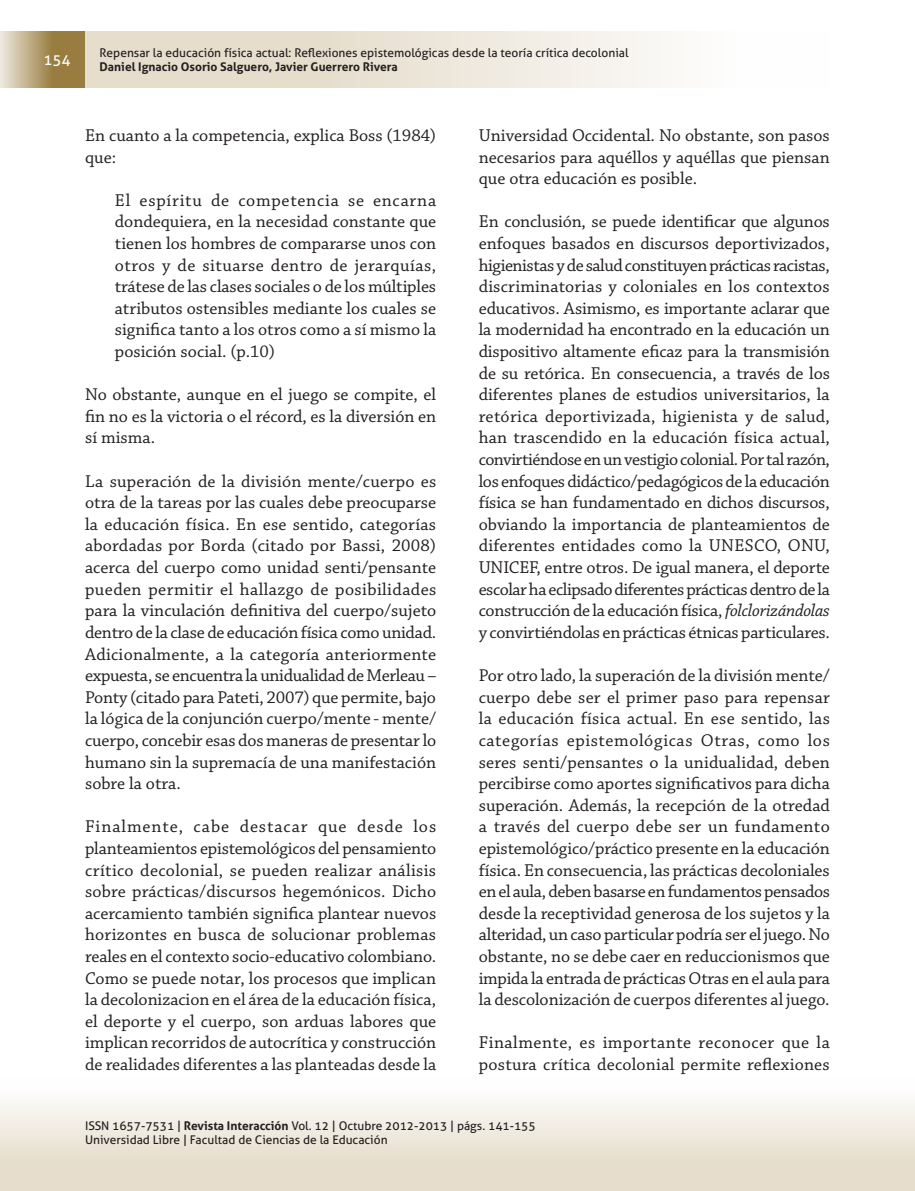
<style>
.page{position:relative;width:915px;height:1191px;background:#fff}
.page>*{position:absolute;margin:0;border:0;box-sizing:border-box;transform-origin:0 0}
.Cuerpo_de_texto{font:18px/21.6px "Chaparral Pro";color:#231f20;text-align:justify}
.Entrada{font:18px/21.6px "Chaparral Pro";color:#231f20;text-align:justify}
.Cuerpo_de_texto-2{font:18px/21.6px "Chaparral Pro";letter-spacing:.02em;color:#231f20}
.t1{font:15px "Aller";color:#fff}
.t2{font:12px/14.4px "Aller";color:#231f20}
.t3{font:700 12px "Aller";color:#231f20}
.s1{font-style:italic}
.s2{font-weight:700}
</style>
<div class="page">
<hr style="left:914px;top:1077px;width:1px;height:114px;background:#e6ddcc">
<div style="left:0;top:1077px;width:914px;height:114px;background:linear-gradient(to bottom,#fff,#e1d6c2)"></div>
<div style="left:85px;top:31px;width:744px;height:57px;background:linear-gradient(to right,#e0d5c0,#fff)"></div>
<svg style="left:0;top:31px;width:85px;height:57px;background:#b39f72"></svg>
<p class="t1" style="left:44px;top:51px;width:28px">154</p>
<p class="t2" style="left:99px;top:45px;width:530px">Repensar la educación física actual: Reflexiones epistemológicas desde la teoría crítica decolonial</p>
<p class="t3" style="left:99px;top:59px;width:299px">Daniel Ignacio Osorio Salguero, Javier Guerrero Rivera</p>
<p class="Cuerpo_de_texto" style="left:85px;top:125px;width:352px">En cuanto a la competencia, explica Boss (1984) que:</p>
<p class="Entrada" style="left:115px;top:190px;width:323px">El espíritu de competencia se encarna dondequiera, en la necesidad constante que tienen los hombres de compararse unos con otros y de situarse dentro de jerarquías, trátese de las clases sociales o de los múltiples atributos ostensibles mediante los cuales se significa tanto a los otros como a sí mismo la posición social. (p.10)</p>
<p class="Cuerpo_de_texto" style="left:85px;top:384px;width:352px">No obstante, aunque en el juego se compite, el fin no es la victoria o el récord, es la diversión en sí misma.</p>
<p class="Cuerpo_de_texto" style="left:85px;top:471px;width:352px">La superación de la división mente/cuerpo es otra de la tareas por las cuales debe preocuparse la educación física. En ese sentido, categorías abordadas por Borda (citado por Bassi, 2008) acerca del cuerpo como unidad senti/pensante pueden permitir el hallazgo de posibilidades para la vinculación definitiva del cuerpo/sujeto dentro de la clase de educación física como unidad.<br>Adicionalmente, a la categoría anteriormente expuesta, se encuentra la unidualidad de Merleau – Ponty (citado para Pateti, 2007) que permite, bajo la lógica de la conjunción cuerpo/mente - mente/ cuerpo, concebir esas dos maneras de presentar lo humano sin la supremacía de una manifestación sobre la otra.</p>
<p class="Cuerpo_de_texto" style="left:85px;top:816px;width:352px">Finalmente, cabe destacar que desde los planteamientos epistemológicos del pensamiento crítico decolonial, se pueden realizar análisis sobre prácticas/discursos hegemónicos. Dicho acercamiento también significa plantear nuevos horizontes en busca de solucionar problemas reales en el contexto socio-educativo colombiano.<br>Como se puede notar, los procesos que implican la decolonizacion en el área de la educación física, el deporte y el cuerpo, son arduas labores que implican recorridos de autocrítica y construcción de realidades diferentes a las planteadas desde la</p>
<p class="Cuerpo_de_texto" style="left:478px;top:125px;width:352px">Universidad Occidental. No obstante, son pasos necesarios para aquéllos y aquéllas que piensan que otra educación es posible.</p>
<p class="Cuerpo_de_texto" style="left:478px;top:212px;width:352px">En conclusión, se puede identificar que algunos enfoques basados en discursos deportivizados, higienistas y de salud constituyen prácticas racistas, discriminatorias y coloniales en los contextos educativos. Asimismo, es importante aclarar que la modernidad ha encontrado en la educación un dispositivo altamente eficaz para la transmisión de su retórica. En consecuencia, a través de los diferentes planes de estudios universitarios, la retórica deportivizada, higienista y de salud, han trascendido en la educación física actual, convirtiéndose en un vestigio colonial. Por tal razón, los enfoques didáctico/pedagógicos de la educación física se han fundamentado en dichos discursos, obviando la importancia de planteamientos de diferentes entidades como la UNESCO, ONU, UNICEF, entre otros. De igual manera, el deporte escolar ha eclipsado diferentes prácticas dentro de la construcción de la educación física, <span class="s1">folclorizándolas </span>y convirtiéndolas en prácticas étnicas particulares.</p>
<p class="Cuerpo_de_texto" style="left:478px;top:665px;width:352px">Por otro lado, la superación de la división mente/ cuerpo debe ser el primer paso para repensar la educación física actual. En ese sentido, las categorías epistemológicas Otras, como los seres senti/pensantes o la unidualidad, deben percibirse como aportes significativos para dicha superación. Además, la recepción de la otredad a través del cuerpo debe ser un fundamento epistemológico/práctico presente en la educación física. En consecuencia, las prácticas decoloniales en el aula, deben basarse en fundamentos pensados desde la receptividad generosa de los sujetos y la alteridad, un caso particular podría ser el juego. No obstante, no se debe caer en reduccionismos que impida la entrada de prácticas Otras en el aula para la descolonización de cuerpos diferentes al juego.</p>
<p class="Cuerpo_de_texto-2" style="left:478px;top:1032px;width:352px">Finalmente, es importante reconocer que la postura crítica decolonial permite reflexiones</p>
<p class="t2" style="left:85px;top:1118px;width:452px">ISSN 1657-7531 | <span class="s2">Revista Interacción</span> Vol. 12 | Octubre 2012-2013 | págs. 141-155<br>Universidad Libre | Facultad de Ciencias de la Educación</p>
</div>
